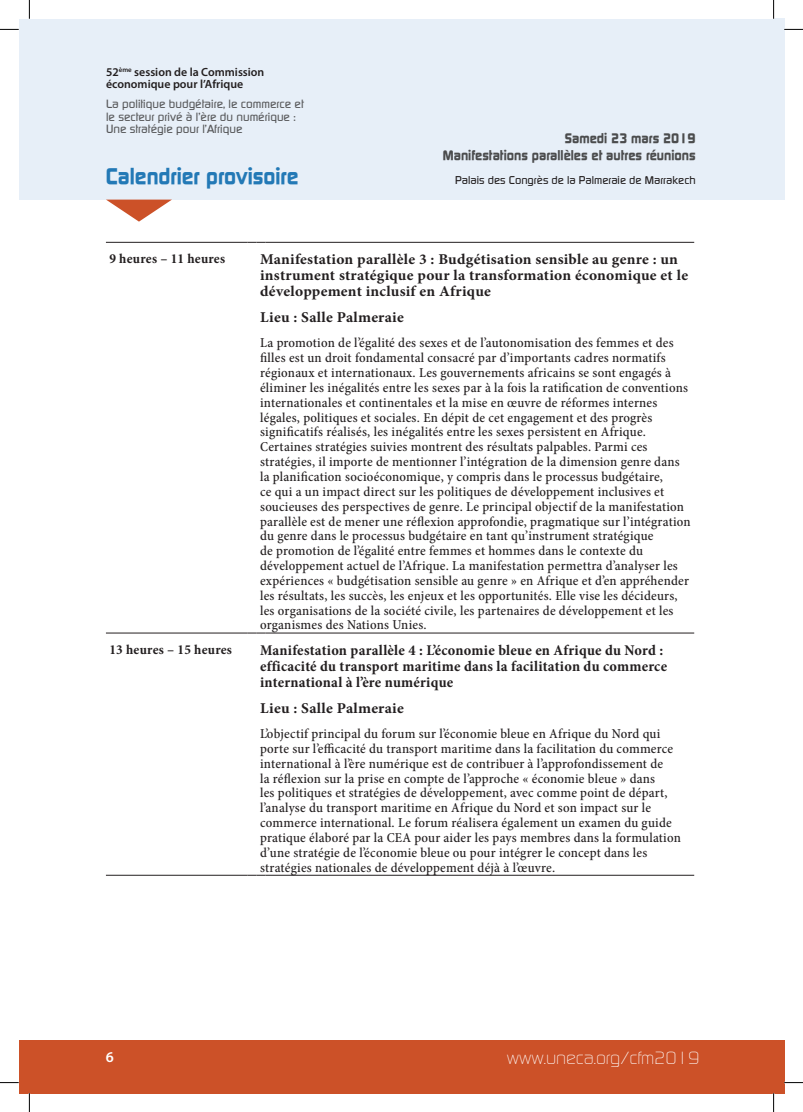
<style>
.page{position:relative;width:803px;height:1112px;background:#fff}
.page>*{position:absolute;margin:0;border:0;box-sizing:border-box;transform-origin:0 0}
.t1{font:700 22.5px "Continuum";color:#2379b6}
.t2{font:300 17.5px "Continuum";color:#fff}
.t3{font:700 15px/16.1px "Minion Pro";letter-spacing:.015em;color:#231f20}
.t4{font:700 condensed 15px/16.1px "Minion Pro";letter-spacing:.015em;color:#231f20}
.t5{font:600 15px "Myriad Pro";color:#fff}
.t6{font:500 condensed 13.75px/14.9px "Minion Pro";letter-spacing:.015em;color:#231f20}
.t7{font:700 13.75px/16.5px "Continuum";color:#4b4c4d;text-align:right}
.t8{font:700 condensed 13.75px "Minion Pro";letter-spacing:.015em;color:#231f20}
.t9{font:500 11.88px/12.5px "Continuum";color:#57585a}
.t10{font:600 11.88px/11.2px "Myriad Pro";color:#231f20}
.t11{font:500 11.25px "Continuum";color:#231f20}
</style>
<div class="page">
<div style="left:774px;top:19px;width:10px;height:180px;background:#e7eff8"></div>
<div style="left:774px;top:1039px;width:10px;height:53px;background:#cc5128"></div>
<div style="left:19px;top:19px;width:754px;height:180px;background:#e7eff8"></div>
<div style="left:19px;top:1040px;width:754px;height:52px;background:#cc5128"></div>
<svg style="left:106px;top:199px;width:66px;height:22px"></svg>
<hr style="left:106px;top:242px;width:142px;height:1px;background:#231f20">
<svg style="left:248px;top:242px;width:17px;height:1px"></svg>
<hr style="left:265px;top:242px;width:429px;height:1px;background:#231f20">
<hr style="left:106px;top:632px;width:142px;height:1px;background:#231f20">
<svg style="left:248px;top:632px;width:17px;height:1px"></svg>
<hr style="left:265px;top:632px;width:429px;height:1px;background:#231f20">
<hr style="left:106px;top:874px;width:142px;height:1px;background:#231f20">
<svg style="left:248px;top:874px;width:17px;height:1px"></svg>
<hr style="left:265px;top:874px;width:429px;height:1px;background:#231f20">
<svg style="left:0;top:29px;width:19px;height:1px"></svg>
<svg style="left:784px;top:29px;width:19px;height:1px"></svg>
<svg style="left:0;top:1082px;width:19px;height:1px"></svg>
<svg style="left:784px;top:1081px;width:19px;height:2px"></svg>
<svg style="left:29px;top:0;width:1px;height:19px"></svg>
<svg style="left:29px;top:1092px;width:1px;height:19px"></svg>
<svg style="left:773px;top:0;width:1px;height:19px"></svg>
<svg style="left:773px;top:1092px;width:1px;height:19px"></svg>
<p class="t10" style="left:106px;top:66px;width:160px">52<sup>ème</sup> session de la Commission économique pour l’Afrique</p>
<p class="t9" style="left:106px;top:97px;width:199px">La politique budgétaire, le commerce et le secteur privé à l’ère du numérique :<br>Une stratégie pour l’Afrique</p>
<h1 class="t1" style="left:106px;top:161px;width:194px">Calendrier provisoire</h1>
<p class="t7" style="left:443px;top:129px;width:254px">Samedi 23 mars 2019<br>Manifestations parallèles et autres réunions</p>
<p class="t11" style="left:455px;top:172px;width:242px">Palais des Congrès de la Palmeraie de Marrakech</p>
<p class="t8" style="left:109px;top:249px;width:117px">9 heures – 11 heures</p>
<p class="t3" style="left:260px;top:251px;width:429px">Manifestation parallèle 3 : Budgétisation sensible au genre : un instrument stratégique pour la transformation économique et le développement inclusif en Afrique</p>
<p class="t3" style="left:260px;top:309px;width:145px">Lieu : Salle Palmeraie</p>
<p class="t6" style="left:260px;top:335px;width:432px">La promotion de l’égalité des sexes et de l’autonomisation des femmes et des filles est un droit fondamental consacré par d’importants cadres normatifs régionaux et internationaux. Les gouvernements africains se sont engagés à éliminer les inégalités entre les sexes par à la fois la ratification de conventions internationales et continentales et la mise en œuvre de réformes internes légales, politiques et sociales. En dépit de cet engagement et des progrès significatifs réalisés, les inégalités entre les sexes persistent en Afrique.<br>Certaines stratégies suivies montrent des résultats palpables. Parmi ces stratégies, il importe de mentionner l’intégration de la dimension genre dans la planification socioéconomique, y compris dans le processus budgétaire,<br>ce qui a un impact direct sur les politiques de développement inclusives et soucieuses des perspectives de genre. Le principal objectif de la manifestation parallèle est de mener une réflexion approfondie, pragmatique sur l’intégration du genre dans le processus budgétaire en tant qu’instrument stratégique<br>de promotion de l’égalité entre femmes et hommes dans le contexte du développement actuel de l’Afrique. La manifestation permettra d’analyser les expériences « budgétisation sensible au genre » en Afrique et d’en appréhender les résultats, les succès, les enjeux et les opportunités. Elle vise les décideurs, les organisations de la société civile, les partenaires de développement et les organismes des Nations Unies.</p>
<p class="t8" style="left:109px;top:639px;width:124px">13 heures – 15 heures</p>
<p class="t4" style="left:260px;top:641px;width:408px">Manifestation parallèle 4 : L’économie bleue en Afrique du Nord : efficacité du transport maritime dans la facilitation du commerce international à l’ère numérique</p>
<p class="t3" style="left:260px;top:700px;width:145px">Lieu : Salle Palmeraie</p>
<p class="t6" style="left:260px;top:726px;width:422px">L’objectif principal du forum sur l’économie bleue en Afrique du Nord qui porte sur l’efficacité du transport maritime dans la facilitation du commerce international à l’ère numérique est de contribuer à l’approfondissement de<br>la réflexion sur la prise en compte de l’approche « économie bleue » dans<br>les politiques et stratégies de développement, avec comme point de départ, l’analyse du transport maritime en Afrique du Nord et son impact sur le commerce international. Le forum réalisera également un examen du guide pratique élaboré par la CEA pour aider les pays membres dans la formulation d’une stratégie de l’économie bleue ou pour intégrer le concept dans les stratégies nationales de développement déjà à l’œuvre.</p>
<p class="t5" style="left:106px;top:1047px;width:10px">6</p>
<p class="t2" style="left:507px;top:1046px;width:194px">www.uneca.org/cfm2019</p>
</div>
